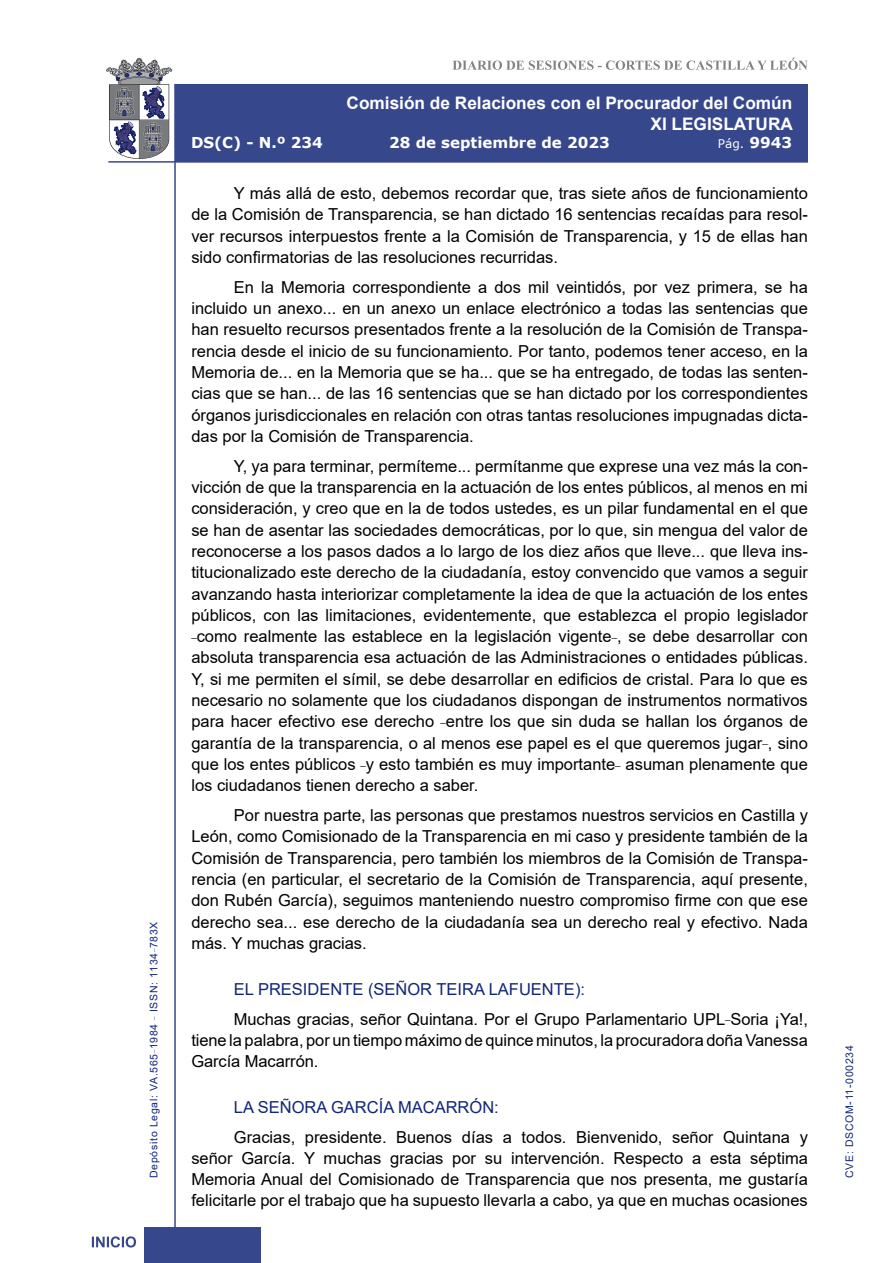
<style>
.page{position:relative;width:893px;height:1263px;background:#fff}
.page>*{position:absolute;margin:0;border:0;box-sizing:border-box;transform-origin:0 0}
.t1{font:700 17.25px/20.7px "Arial";color:#fff;text-align:right}
.t2{font:16.5px/21.3px "Arial";color:#000;text-align:justify}
.Orador{font:16.5px "Arial";color:#122678}
.t3{font:700 15px "Verdana";color:#fff}
.t4{font:12px "Verdana";color:#fff}
.t5{font:10.5px "Arial";letter-spacing:.065em;color:#122678}
.s1{font-weight:700;font-size:15px}
</style>
<div class="page">
<svg style="left:452px;top:58px;width:356px;height:12px"></svg>
<hr style="left:174px;top:84px;width:2px;height:1179px;background:#36478c">
<div style="left:144px;top:1227px;width:117px;height:36px;background:#36478c"></div>
<div style="left:175px;top:84px;width:633px;height:78px;background:#36478c"></div>
<hr style="left:108px;top:161px;width:700px;height:2px;background:#36478c">
<svg style="left:92px;top:1236px;width:44px;height:11px"></svg>
<svg style="left:106px;top:58px;width:66px;height:101px"></svg>
<p class="t5" style="left:146px;top:1178px;width:258px;rotate:-90deg">Depósito Legal: VA.565<sup>_</sup>1984 <sup>_</sup> ISSN: 1134<sup>_</sup>783X</p>
<p class="t1" style="left:347px;top:93px;width:448px">Comisión de Relaciones con el Procurador del Común<br>XI LEGISLATURA</p>
<p class="t3" style="left:191px;top:132px;width:133px">DS(C) - N.º 234</p>
<p class="t3" style="left:389px;top:132px;width:222px">28 de septiembre de 2023</p>
<p class="t4" style="left:718px;top:135px;width:76px">Pág. <span class="s1">9943</span></p>
<p class="t2" style="left:191px;top:183px;width:618px;text-indent:43px">Y más allá de esto, debemos recordar que, tras siete años de funcionamiento de la Comisión de Transparencia, se han dictado 16 sentencias recaídas para resol&shy;ver recursos interpuestos frente a la Comisión de Transparencia, y 15 de ellas han sido confirmatorias de las resoluciones recurridas.</p>
<p class="t2" style="left:191px;top:276px;width:618px;text-indent:43px">En la Memoria correspondiente a dos mil veintidós, por vez primera, se ha incluido un anexo... en un anexo un enlace electrónico a todas las sentencias que han resuelto recursos presentados frente a la resolución de la Comisión de Transpa&shy;rencia desde el inicio de su funcionamiento. Por tanto, podemos tener acceso, en la Memoria de... en la Memoria que se ha... que se ha entregado, de todas las senten&shy;cias que se han... de las 16 sentencias que se han dictado por los correspondientes órganos jurisdiccionales en relación con otras tantas resoluciones impugnadas dicta&shy;das por la Comisión de Transparencia.</p>
<p class="t2" style="left:191px;top:455px;width:618px;text-indent:43px">Y, ya para terminar, permíteme... permítanme que exprese una vez más la con&shy;vicción de que la transparencia en la actuación de los entes públicos, al menos en mi consideración, y creo que en la de todos ustedes, es un pilar fundamental en el que se han de asentar las sociedades democráticas, por lo que, sin mengua del valor de reconocerse a los pasos dados a lo largo de los diez años que lleve... que lleva ins&shy;titucionalizado este derecho de la ciudadanía, estoy convencido que vamos a seguir avanzando hasta interiorizar completamente la idea de que la actuación de los entes públicos, con las limitaciones, evidentemente, que establezca el propio legislador <sup>_</sup>como realmente las establece en la legislación vigente<sup>_</sup>, se debe desarrollar con absoluta transparencia esa actuación de las Administraciones o entidades públicas.<br>Y, si me permiten el símil, se debe desarrollar en edificios de cristal. Para lo que es necesario no solamente que los ciudadanos dispongan de instrumentos normativos para hacer efectivo ese derecho <sup>_</sup>entre los que sin duda se hallan los órganos de garantía de la transparencia, o al menos ese papel es el que queremos jugar<sup>_</sup>, sino que los entes públicos <sup>_</sup>y esto también es muy importante<sup>_</sup> asuman plenamente que los ciudadanos tienen derecho a saber.</p>
<p class="t2" style="left:191px;top:804px;width:618px;text-indent:43px">Por nuestra parte, las personas que prestamos nuestros servicios en Castilla y León, como Comisionado de la Transparencia en mi caso y presidente también de la Comisión de Transparencia, pero también los miembros de la Comisión de Transpa&shy;rencia (en particular, el secretario de la Comisión de Transparencia, aquí presente, don Rubén García), seguimos manteniendo nuestro compromiso firme con que ese derecho sea... ese derecho de la ciudadanía sea un derecho real y efectivo. Nada más. Y muchas gracias.</p>
<p class="Orador" style="left:234px;top:978px;width:353px">EL PRESIDENTE (SEÑOR TEIRA LAFUENTE):</p>
<p class="t2" style="left:191px;top:1008px;width:618px;text-indent:43px">Muchas gracias, señor Quintana. Por el Grupo Parlamentario UPL<sup>_</sup>Soria ¡Ya!, tiene la palabra, por un tiempo máximo de quince minutos, la procuradora doña Vanessa García Macarrón.</p>
<p class="Orador" style="left:234px;top:1096px;width:266px">LA SEÑORA GARCÍA MACARRÓN:</p>
<p class="t2" style="left:191px;top:1126px;width:618px;text-indent:43px">Gracias, presidente. Buenos días a todos. Bienvenido, señor Quintana y señor García. Y muchas gracias por su intervención. Respecto a esta séptima Memoria Anual del Comisionado de Transparencia que nos presenta, me gustaría felicitarle por el trabajo que ha supuesto llevarla a cabo, ya que en muchas ocasiones</p>
<p class="t5" style="left:842px;top:1178px;width:134px;rotate:-90deg">CVE: DSCOM-11-000234</p>
</div>
